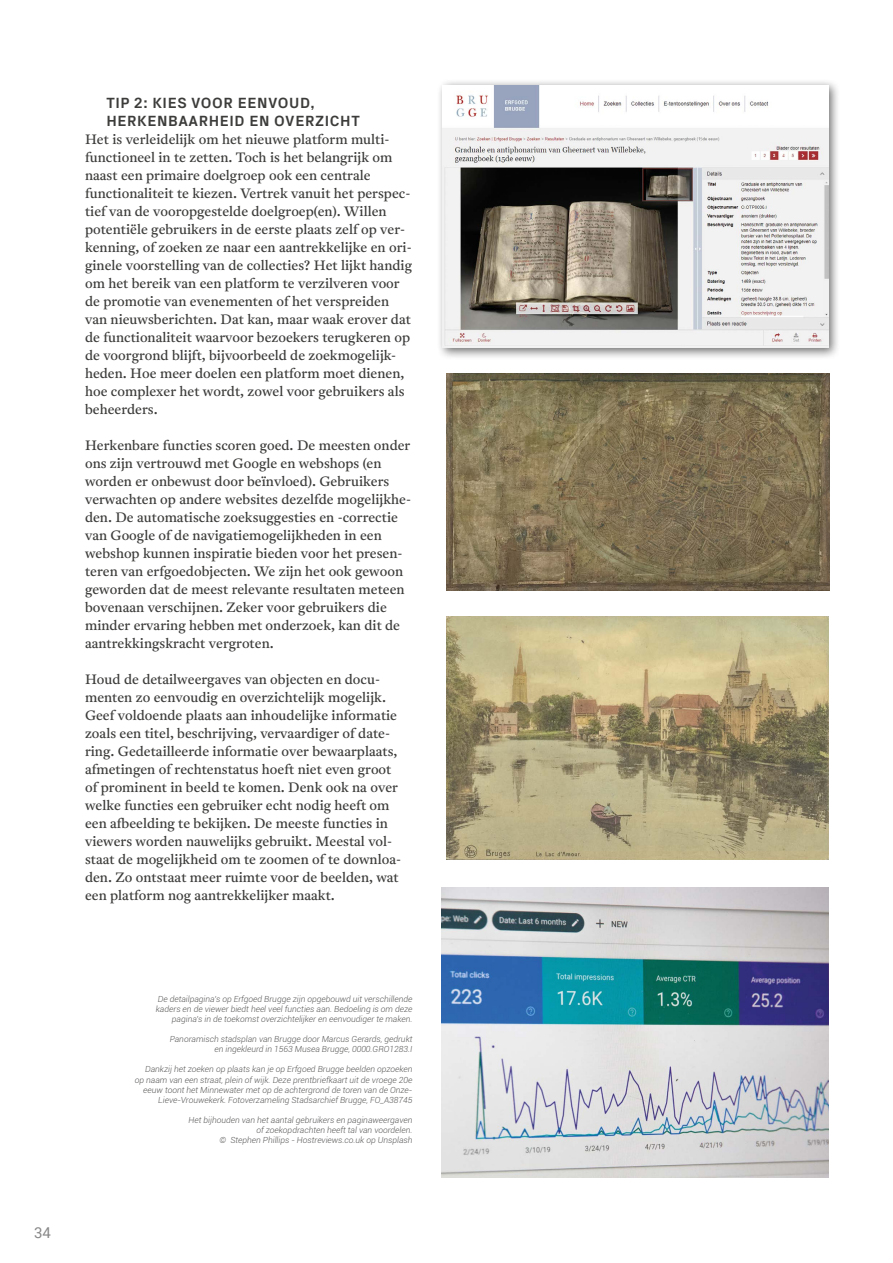
<style>
.page{position:relative;width:893px;height:1263px;background:#fff}
.page>*{position:absolute;margin:0;border:0;box-sizing:border-box;transform-origin:0 0}
.t1{font:700 15px/18px "Px Grotesk";letter-spacing:.04em;color:#3c3c3b}
.t2{font:15px "Roboto";color:#878787}
.t3{font:13.5px/18px "Antwerp";color:#3c3c3b}
.t4{font:italic 300 8.4px/10.1px "Roboto";color:#575756;text-align:right}
</style>
<div class="page">
<div style="left:436px;top:79px;width:404px;height:281px;background:#000;opacity:.56"></div>
<img style="left:442px;top:85px;width:386px;height:263px">
<img style="left:446px;top:373px;width:383px;height:218px">
<img style="left:446px;top:616px;width:383px;height:243px">
<img style="left:442px;top:887px;width:386px;height:290px">
<p class="t1" style="left:106px;top:93px;width:255px">TIP 2: KIES VOOR EENVOUD,<br>HERKENBAARHEID EN OVERZICHT</p>
<p class="t3" style="left:85px;top:130px;width:329px">Het is verleidelijk om het nieuwe platform multi&shy;functioneel in te zetten. Toch is het belangrijk om naast een primaire doelgroep ook een centrale functionaliteit te kiezen. Vertrek vanuit het perspec&shy;tief van de vooropgestelde doelgroep(en). Willen potentiële gebruikers in de eerste plaats zelf op ver&shy;kenning, of zoeken ze naar een aantrekkelijke en ori&shy;ginele voorstelling van de collecties? Het lijkt handig om het bereik van een platform te verzilveren voor de promotie van evenementen of het verspreiden van nieuwsberichten. Dat kan, maar waak erover dat de functionaliteit waarvoor bezoekers terugkeren op de voorgrond blijft, bijvoorbeeld de zoekmogelijk&shy;heden. Hoe meer doelen een platform moet dienen, hoe complexer het wordt, zowel voor gebruikers als beheerders.</p>
<p class="t3" style="left:85px;top:436px;width:327px">Herkenbare functies scoren goed. De meesten onder ons zijn vertrouwd met Google en webshops (en worden er onbewust door beïnvloed). Gebruikers verwachten op andere websites dezelfde mogelijkhe&shy;den. De automatische zoeksuggesties en -correctie van Google of de navigatiemogelijkheden in een webshop kunnen inspiratie bieden voor het presen&shy;teren van erfgoedobjecten. We zijn het ook gewoon geworden dat de meest relevante resultaten meteen bovenaan verschijnen. Zeker voor gebruikers die minder ervaring hebben met onderzoek, kan dit de aantrekkingskracht vergroten.</p>
<p class="t3" style="left:85px;top:670px;width:318px">Houd de detailweergaves van objecten en docu&shy;menten zo eenvoudig en overzichtelijk mogelijk.<br>Geef voldoende plaats aan inhoudelijke informatie zoals een titel, beschrijving, vervaardiger of date&shy;ring. Gedetailleerde informatie over bewaarplaats, afmetingen of rechtenstatus hoeft niet even groot of prominent in beeld te komen. Denk ook na over welke functies een gebruiker echt nodig heeft om een afbeelding te bekijken. De meeste functies in viewers worden nauwelijks gebruikt. Meestal vol&shy;staat de mogelijkheid om te zoomen of te downloa&shy;den. Zo ontstaat meer ruimte voor de beelden, wat een platform nog aantrekkelijker maakt.</p>
<p class="t2" style="left:34px;top:1222px;width:18px">34</p>
<p class="t4" style="left:156px;top:993px;width:258px">De detailpagina's op Erfgoed Brugge zijn opgebouwd uit verschillende kaders en de viewer biedt heel veel functies aan. Bedoeling is om deze pagina's in de toekomst overzichtelijker en eenvoudiger te maken.</p>
<p class="t4" style="left:170px;top:1034px;width:244px">Panoramisch stadsplan van Brugge door Marcus Gerards, gedrukt en ingekleurd in 1563 Musea Brugge, 0000.GRO1283.I</p>
<p class="t4" style="left:135px;top:1064px;width:279px">Dankzij het zoeken op plaats kan je op Erfgoed Brugge beelden opzoeken op naam van een straat, plein of wijk. Deze prentbriefkaart uit de vroege 20e eeuw toont het Minnewater met op de achtergrond de toren van de Onze-Lieve-Vrouwekerk. Fotoverzameling Stadsarchief Brugge, FO_A38745</p>
<p class="t4" style="left:189px;top:1114px;width:225px">Het bijhouden van het aantal gebruikers en paginaweergaven of zoekopdrachten heeft tal van voordelen.<br>© Stephen Phillips - Hostreviews.co.uk op Unsplash</p>
</div>
